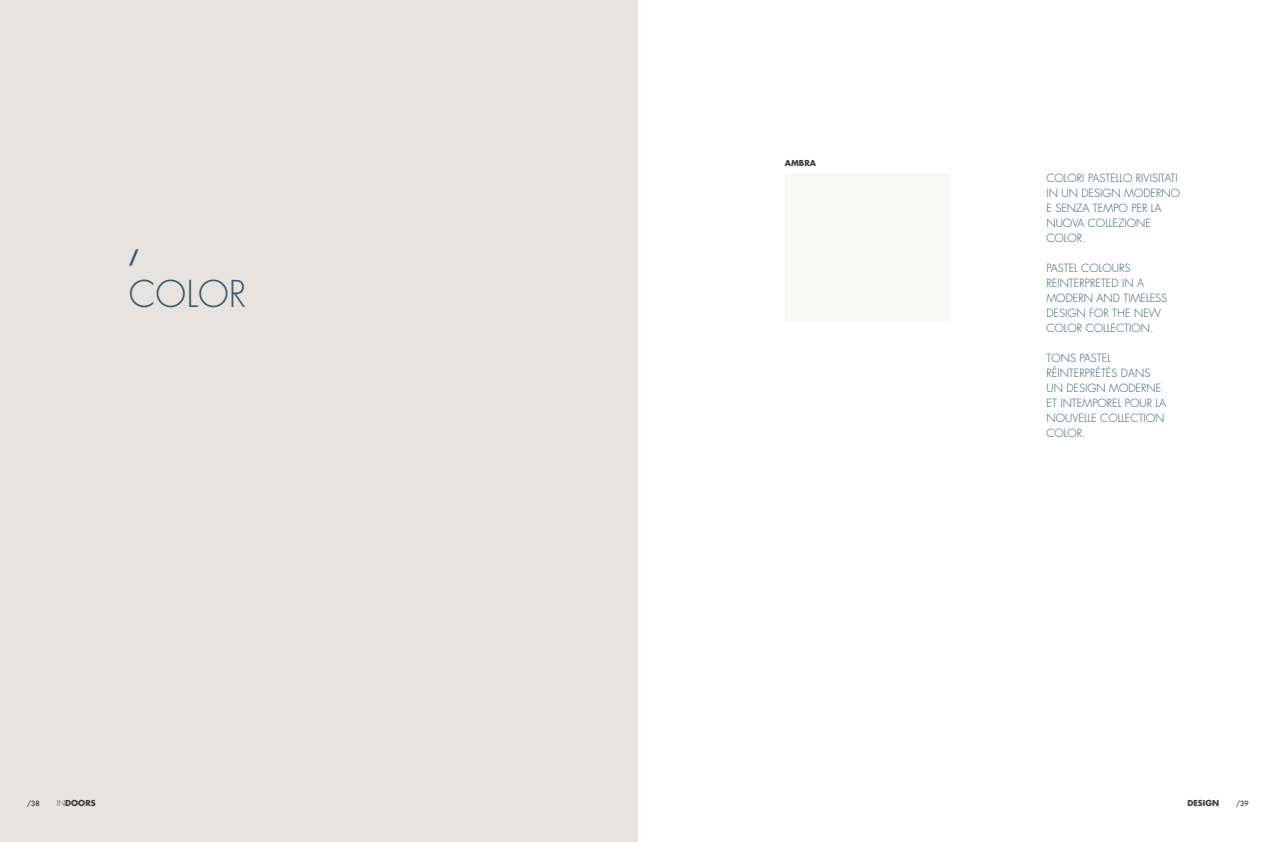
<style>
.page{position:relative;width:1276px;height:842px;background:#fff}
.page>*{position:absolute;margin:0;border:0;box-sizing:border-box;transform-origin:0 0}
.t1{font:300 36px "Futura";color:#3e5665}
.t2{font:700 17.7px "Futura";color:#3e5665}
.t3{font:300 11px/15px "Futura Std";color:#3e5665}
.t4{font:700 8px "Futura";color:#3c3c3b}
.t5{font:7px "Futura";color:#000}
.s1{font-weight:300}
</style>
<div class="page">
<div style="left:0;top:0;width:638px;height:842px;background:#e7e3e1"></div>
<h2 class="t2" style="left:129px;top:245px;width:12px">/</h2>
<h1 class="t1" style="left:129px;top:271px;width:119px">COLOR</h1>
<p class="t4" style="left:785px;top:157px;width:33px">AMBRA</p>
<p class="t3" style="left:1046px;top:171px;width:135px">COLORI PASTELLO RIVISITATI<br>IN UN DESIGN MODERNO<br>E SENZA TEMPO PER LA<br>NUOVA COLLEZIONE<br>COLOR.</p>
<p class="t3" style="left:1046px;top:261px;width:122px">PASTEL COLOURS<br>REINTERPRETED IN A<br>MODERN AND TIMELESS<br>DESIGN FOR THE NEW<br>COLOR COLLECTION.</p>
<p class="t3" style="left:1046px;top:351px;width:121px">TONS PASTEL<br>RÉINTERPRÉTÉS DANS<br>UN DESIGN MODERNE<br>ET INTEMPOREL POUR LA<br>NOUVELLE COLLECTION<br>COLOR.</p>
<p class="t5" style="left:27px;top:799px;width:14px">/38</p>
<p class="t4" style="left:57px;top:797px;width:40px"><span class="s1">IN</span>DOORS</p>
<p class="t4" style="left:1187px;top:797px;width:33px">DESIGN</p>
<p class="t5" style="left:1236px;top:799px;width:14px">/39</p>
</div>
